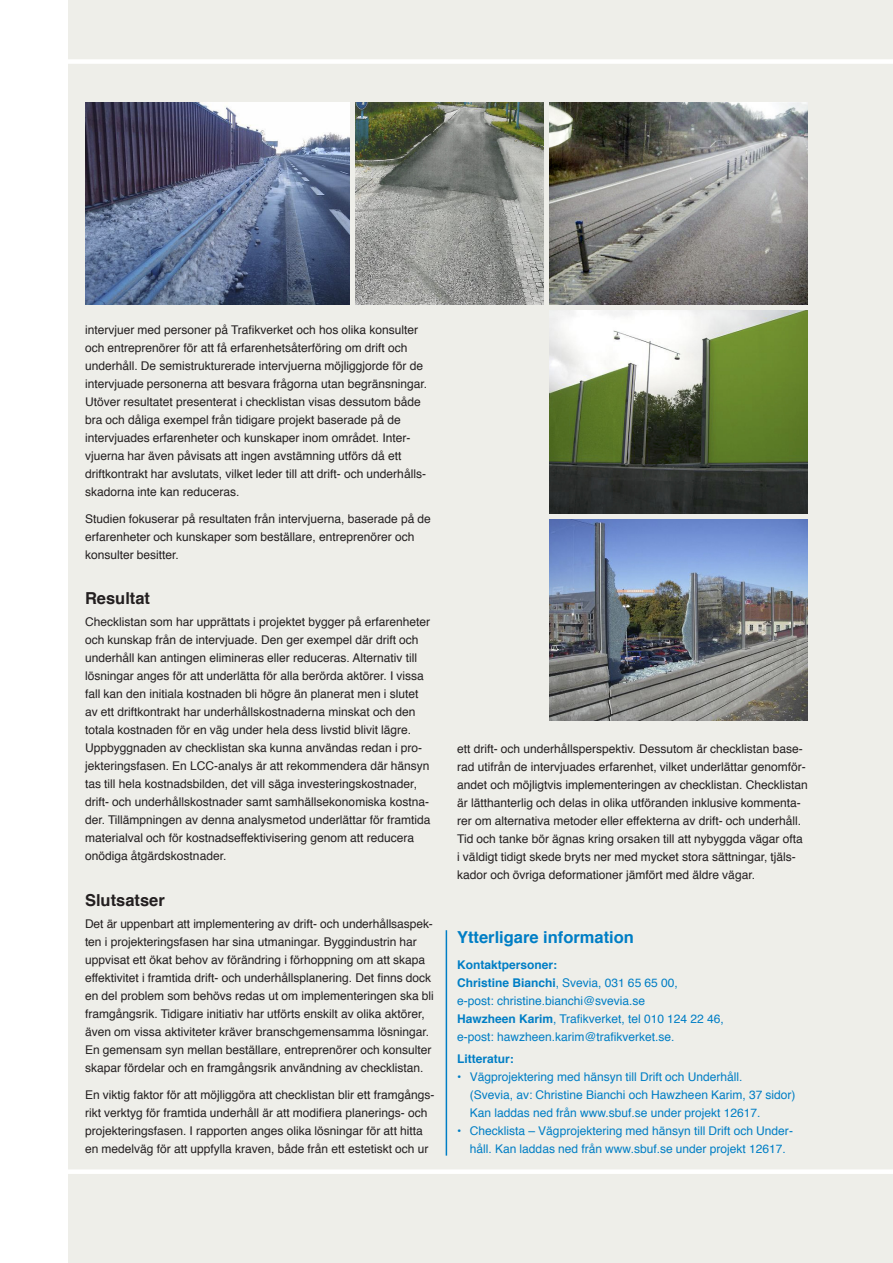
<style>
.page{position:relative;width:893px;height:1263px;background:#fff}
.page>*{position:absolute;margin:0;border:0;box-sizing:border-box;transform-origin:0 0}
.Mellanrubbe{font:700 16.5px "Helvetica";color:#007ec5}
.Mellanrubbe-2{font:700 16.5px "Helvetica";color:#231f20}
.Brödtext{font:12px/18px "Helvetica";color:#231f20}
.Kontakt_o_Litteratur{font:12px/18px "Helvetica";color:#007ec5}
.Kontakt_o_Litteratur-2{font:700 12px "Helvetica";color:#007ec5}
.s1{font-weight:700}
</style>
<div class="page">
<div style="left:68px;top:0;width:825px;height:1263px;background:#eeeee9"></div>
<div style="left:66px;top:1169px;width:827px;height:5px;background:#fff"></div>
<div style="left:64px;top:59px;width:829px;height:5px;background:#fff"></div>
<hr style="left:446px;top:930px;width:1px;height:225px;background:#007ec5">
<img style="left:549px;top:102px;width:259px;height:203px">
<img style="left:549px;top:311px;width:259px;height:203px">
<img style="left:356px;top:102px;width:187px;height:203px">
<img style="left:85px;top:102px;width:265px;height:203px">
<img style="left:549px;top:519px;width:259px;height:202px">
<p class="Brödtext" style="left:85px;top:321px;width:344px">intervjuer med personer på Trafikverket och hos olika konsulter och entreprenörer för att få erfarenhetsåterföring om drift och underhåll. De semistrukturerade intervjuerna möjliggjorde för de intervjuade personerna att besvara frågorna utan begränsningar.<br>Utöver resultatet presenterat i checklistan visas dessutom både bra och dåliga exempel från tidigare projekt baserade på de intervjuades erfarenheter och kunskaper inom området. Inter&shy;vjuerna har även påvisats att ingen avstämning utförs då ett driftkontrakt har avslutats, vilket leder till att drift- och underhålls&shy;skadorna inte kan reduceras.</p>
<p class="Brödtext" style="left:85px;top:510px;width:347px">Studien fokuserar på resultaten från intervjuerna, baserade på de erfarenheter och kunskaper som beställare, entreprenörer och konsulter besitter.</p>
<p class="Mellanrubbe-2" style="left:85px;top:585px;width:67px">Resultat</p>
<p class="Brödtext" style="left:85px;top:613px;width:347px">Checklistan som har upprättats i projektet bygger på erfarenheter och kunskap från de intervjuade. Den ger exempel där drift och underhåll kan antingen elimineras eller reduceras. Alternativ till lösningar anges för att underlätta för alla berörda aktörer. I vissa fall kan den initiala kostnaden bli högre än planerat men i slutet av ett driftkontrakt har underhållskostnaderna minskat och den totala kostnaden för en väg under hela dess livstid blivit lägre.<br>Uppbyggnaden av checklistan ska kunna användas redan i pro&shy;jekteringsfasen. En LCC-analys är att rekommendera där hänsyn tas till hela kostnadsbilden, det vill säga investeringskostnader, drift- och underhållskostnader samt samhällsekonomiska kostna&shy;der. Tillämpningen av denna analysmetod underlättar för framtida materialval och för kostnadseffektivisering genom att reducera onödiga åtgärdskostnader.</p>
<p class="Mellanrubbe-2" style="left:85px;top:887px;width:81px">Slutsatser</p>
<p class="Brödtext" style="left:85px;top:915px;width:350px">Det är uppenbart att implementering av drift- och underhållsaspek&shy;ten i projekteringsfasen har sina utmaningar. Byggindustrin har uppvisat ett ökat behov av förändring i förhoppning om att skapa effektivitet i framtida drift- och underhållsplanering. Det finns dock en del problem som behövs redas ut om implementeringen ska bli framgångsrik. Tidigare initiativ har utförts enskilt av olika aktörer, även om vissa aktiviteter kräver branschgemensamma lösningar.<br>En gemensam syn mellan beställare, entreprenörer och konsulter skapar fördelar och en framgångsrik användning av checklistan.</p>
<p class="Brödtext" style="left:85px;top:1086px;width:351px">En viktig faktor för att möjliggöra att checklistan blir ett framgångs&shy;rikt verktyg för framtida underhåll är att modifiera planerings- och projekteringsfasen. I rapporten anges olika lösningar för att hitta en medelväg för att uppfylla kraven, både från ett estetiskt och ur</p>
<p class="Brödtext" style="left:457px;top:740px;width:352px">ett drift- och underhållsperspektiv. Dessutom är checklistan base&shy;rad utifrån de intervjuades erfarenhet, vilket underlättar genomför&shy;andet och möjligtvis implementeringen av checklistan. Checklistan är lätthanterlig och delas in olika utföranden inklusive kommenta&shy;rer om alternativa metoder eller effekterna av drift- och underhåll.<br>Tid och tanke bör ägnas kring orsaken till att nybyggda vägar ofta i väldigt tidigt skede bryts ner med mycket stora sättningar, tjäls&shy;kador och övriga deformationer jämfört med äldre vägar.</p>
<p class="Mellanrubbe" style="left:457px;top:923px;width:178px">Ytterligare information</p>
<p class="Kontakt_o_Litteratur-2" style="left:457px;top:955px;width:102px">Kontaktpersoner:</p>
<p class="Kontakt_o_Litteratur" style="left:457px;top:974px;width:222px"><span class="s1">Christine Bianchi</span>, Svevia, 031 65 65 00, e-post: christine.bianchi@svevia.se</p>
<p class="Kontakt_o_Litteratur" style="left:457px;top:1010px;width:268px"><span class="s1">Hawzheen Karim</span>, Trafikverket, tel 010 124 22 46, e-post: hawzheen.karim@trafikverket.se.</p>
<p class="Kontakt_o_Litteratur-2" style="left:457px;top:1049px;width:58px">Litteratur:</p>
<p class="Kontakt_o_Litteratur" style="left:470px;top:1068px;width:327px;text-indent:-13px">• Vägprojektering med hänsyn till Drift och Underhåll.<br>(Svevia, av: Christine Bianchi och Hawzheen Karim, 37 sidor)<br>Kan laddas ned från www.sbuf.se under projekt 12617.</p>
<p class="Kontakt_o_Litteratur" style="left:457px;top:1122px;width:337px;text-align:center">• Checklista – Vägprojektering med hänsyn till Drift och Under&shy;håll. Kan laddas ned från www.sbuf.se under projekt 12617.</p>
</div>
